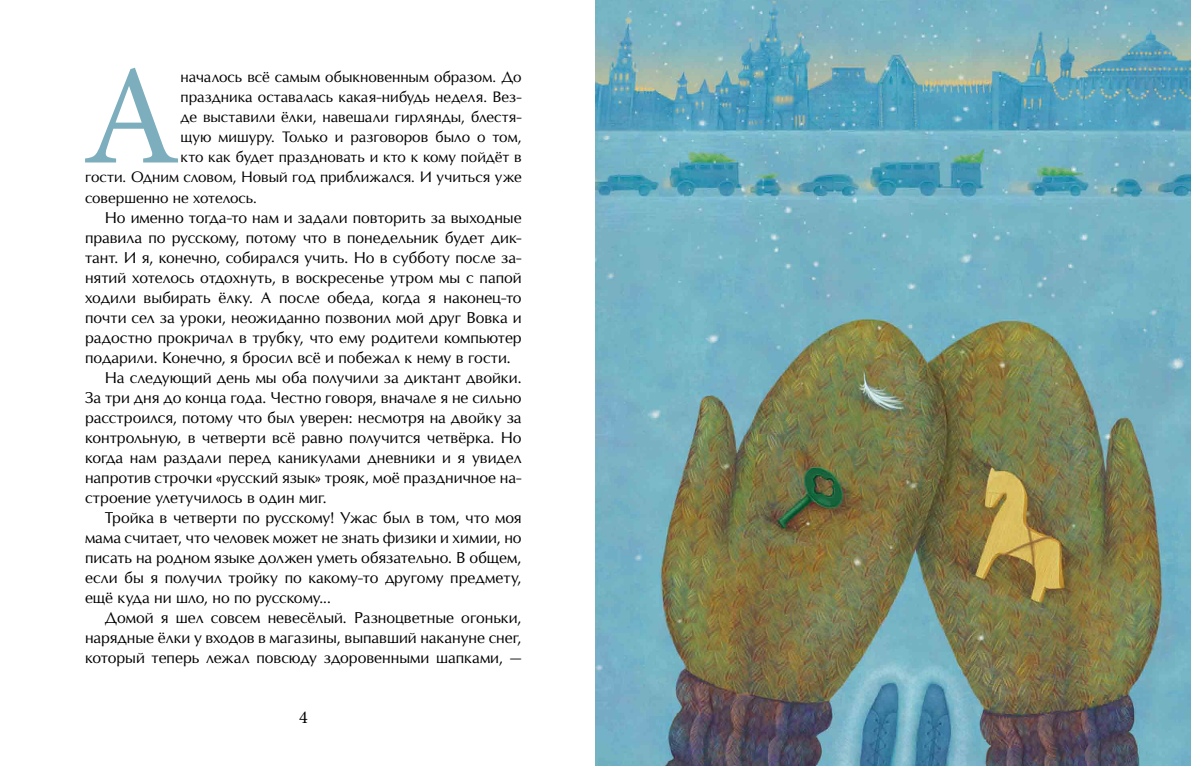
<style>
.page{position:relative;width:1191px;height:766px;background:#fff}
.page>*{position:absolute;margin:0;border:0;box-sizing:border-box;transform-origin:0 0}
.t1{font:142.3px "Minion Pro";color:#7daebe}
.t2{font:18px "Minion Pro";color:#000}
.t3{font:15px "Opium New";color:#000}
.t4{font:14.5px "Opium New";color:#000}
</style>
<div class="page">
<img style="left:595px;top:0;width:596px;height:765px">
<h1 class="t1" style="left:82px;top:22px;width:100px">А</h1>
<p class="t4" style="left:181px;top:68px;width:342px">началось всё самым обыкновенным образом. До</p>
<p class="t4" style="left:181px;top:88px;width:343px">праздника оставалась какая-нибудь неделя. Вез-</p>
<p class="t4" style="left:181px;top:108px;width:343px">де выставили ёлки, навешали гирлянды, блестя-</p>
<p class="t4" style="left:181px;top:128px;width:343px">щую мишуру. Только и разговоров было о том,</p>
<p class="t4" style="left:181px;top:148px;width:343px">кто как будет праздновать и кто к кому пойдёт в</p>
<p class="t4" style="left:85px;top:168px;width:438px">гости. Одним словом, Новый год приближался. И учиться уже</p>
<p class="t4" style="left:85px;top:188px;width:174px">совершенно не хотелось.</p>
<p class="t3" style="left:105px;top:208px;width:418px">Но именно тогда-то нам и задали повторить за выходные</p>
<p class="t3" style="left:85px;top:228px;width:438px">правила по русскому, потому что в понедельник будет дик-</p>
<p class="t3" style="left:85px;top:248px;width:438px">тант. И я, конечно, собирался учить. Но в субботу после за-</p>
<p class="t3" style="left:85px;top:268px;width:438px">нятий хотелось отдохнуть, в воскресенье утром мы с папой</p>
<p class="t3" style="left:85px;top:288px;width:438px">ходили выбирать ёлку. А после обеда, когда я наконец-то</p>
<p class="t3" style="left:85px;top:308px;width:438px">почти сел за уроки, неожиданно позвонил мой друг Вовка и</p>
<p class="t3" style="left:85px;top:328px;width:438px">радостно прокричал в трубку, что ему родители компьютер</p>
<p class="t3" style="left:85px;top:348px;width:427px">подарили. Конечно, я бросил всё и побежал к нему в гости.</p>
<p class="t3" style="left:105px;top:368px;width:418px">На следующий день мы оба получили за диктант двойки.</p>
<p class="t3" style="left:85px;top:388px;width:438px">За три дня до конца года. Честно говоря, вначале я не сильно</p>
<p class="t3" style="left:85px;top:408px;width:438px">расстроился, потому что был уверен: несмотря на двойку за</p>
<p class="t3" style="left:85px;top:428px;width:438px">контрольную, в четверти всё равно получится четвёрка. Но</p>
<p class="t3" style="left:85px;top:448px;width:438px">когда нам раздали перед каникулами дневники и я увидел</p>
<p class="t3" style="left:85px;top:468px;width:438px">напротив строчки «русский язык» трояк, моё праздничное на-</p>
<p class="t3" style="left:85px;top:488px;width:243px">строение улетучилось в один миг.</p>
<p class="t3" style="left:105px;top:508px;width:418px">Тройка в четверти по русскому! Ужас был в том, что моя</p>
<p class="t3" style="left:85px;top:528px;width:438px">мама считает, что человек может не знать физики и химии, но</p>
<p class="t3" style="left:85px;top:548px;width:438px">писать на родном языке должен уметь обязательно. В общем,</p>
<p class="t3" style="left:85px;top:568px;width:438px">если бы я получил тройку по какому-то другому предмету,</p>
<p class="t3" style="left:85px;top:588px;width:247px">ещё куда ни шло, но по русскому...</p>
<p class="t3" style="left:105px;top:608px;width:418px">Домой я шел совсем невесёлый. Разноцветные огоньки,</p>
<p class="t3" style="left:85px;top:628px;width:438px">нарядные ёлки у входов в магазины, выпавший накануне снег,</p>
<p class="t3" style="left:85px;top:648px;width:438px">который теперь лежал повсюду здоровенными шапками, —</p>
<p class="t2" style="left:299px;top:705px;width:10px">4</p>
</div>
